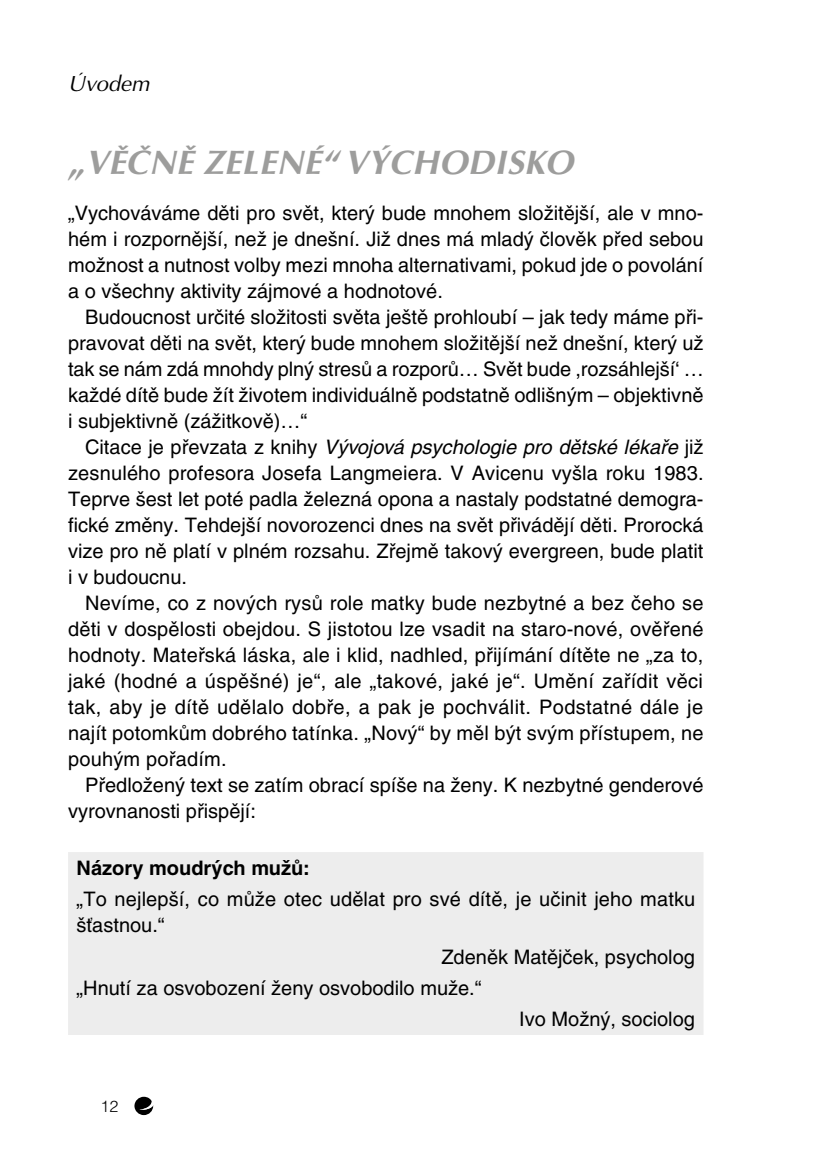
<style>
.page{position:relative;width:817px;height:1174px;background:#fff}
.page>*{position:absolute;margin:0;border:0;box-sizing:border-box;transform-origin:0 0}
.t1{font:italic 700 34px "Optima CE";letter-spacing:.015em;color:#9d9d9c}
.t2{font:italic 22px "Optima CE";color:#000}
.t3{font:20px/26px "Helvetica CE";color:#000;text-align:justify}
.t4{font:700 20px "Helvetica CE";color:#000}
.t5{font:16px "Helvetica CE Light";color:#000}
.s1{font-style:italic}
</style>
<div class="page">
<svg style="left:134px;top:1096px;width:19px;height:19px"></svg>
<div style="left:68px;top:852px;width:635px;height:183px;background:#ededed"></div>
<p class="t2" style="left:68px;top:71px;width:83px">Úvodem</p>
<h1 class="t1" style="left:68px;top:143px;width:506px">„VĚČNĚ ZELENÉ“ VÝCHODISKO</h1>
<p class="t3" style="left:68px;top:200px;width:636px">„Vychováváme děti pro svět, který bude mnohem složitější, ale v mno&shy;hém i rozpornější, než je dnešní. Již dnes má mladý člověk před sebou možnost a nutnost volby mezi mnoha alternativami, pokud jde o povolání a o všechny aktivity zájmové a hodnotové.</p>
<p class="t3" style="left:68px;top:304px;width:637px;text-indent:17px">Budoucnost určité složitosti světa ještě prohloubí – jak tedy máme při&shy;pravovat děti na svět, který bude mnohem složitější než dnešní, který už tak se nám zdá mnohdy plný stresů a rozporů… Svět bude ,rozsáhlejší‘ … každé dítě bude žít životem individuálně podstatně odlišným – objektivně i subjektivně (zážitkově)…“</p>
<p class="t3" style="left:68px;top:434px;width:637px;text-indent:17px">Citace je převzata z knihy <span class="s1">Vývojová psychologie pro dětské lékaře</span> již zesnulého profesora Josefa Langmeiera. V Avicenu vyšla roku 1983.<br>Teprve šest let poté padla železná opona a nastaly podstatné demogra&shy;fické změny. Tehdejší novorozenci dnes na svět přivádějí děti. Prorocká vize pro ně platí v plném rozsahu. Zřejmě takový evergreen, bude platit i v budoucnu.</p>
<p class="t3" style="left:68px;top:590px;width:637px;text-indent:17px">Nevíme, co z nových rysů role matky bude nezbytné a bez čeho se děti v dospělosti obejdou. S jistotou lze vsadit na staro-nové, ověřené hodnoty. Mateřská láska, ale i klid, nadhled, přijímání dítěte ne „za to, jaké (hodné a úspěšné) je“, ale „takové, jaké je“. Umění zařídit věci tak, aby je dítě udělalo dobře, a pak je pochválit. Podstatné dále je najít potomkům dobrého tatínka. „Nový“ by měl být svým přístupem, ne pouhým pořadím.</p>
<p class="t3" style="left:68px;top:772px;width:636px;text-indent:17px">Předložený text se zatím obrací spíše na ženy. K nezbytné genderové vyrovnanosti přispějí:</p>
<p class="t4" style="left:77px;top:856px;width:235px">Názory moudrých mužů:</p>
<p class="t3" style="left:77px;top:886px;width:620px">„To nejlepší, co může otec udělat pro své dítě, je učinit jeho matku šťastnou.“</p>
<p class="t3" style="left:441px;top:943px;width:255px">Zdeněk Matějček, psycholog</p>
<p class="t3" style="left:77px;top:975px;width:406px">„Hnutí za osvobození ženy osvobodilo muže.“</p>
<p class="t3" style="left:519px;top:1006px;width:177px">Ivo Možný, sociolog</p>
<p class="t5" style="left:101px;top:1097px;width:19px">12</p>
</div>
